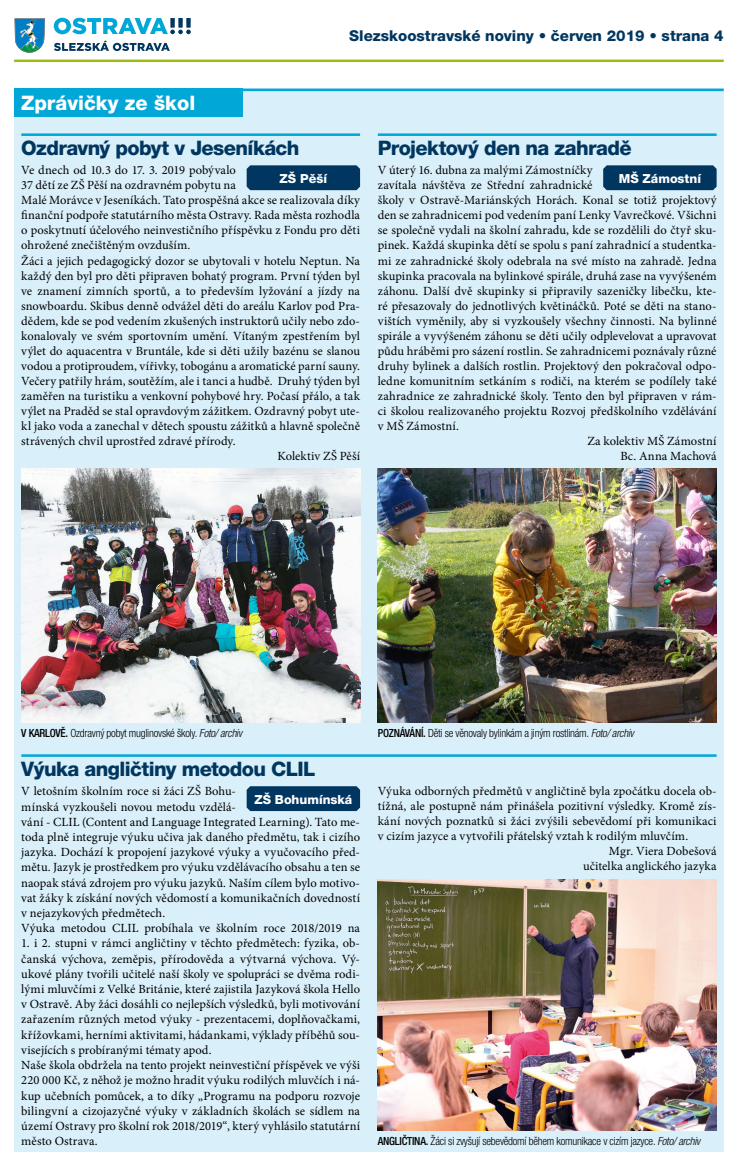
<style>
.page{position:relative;width:745px;height:1170px;background:#fff}
.page>*{position:absolute;margin:0;border:0;box-sizing:border-box;transform-origin:0 0}
.t1{font:800 20px "Helvetica Neue LT Pro";letter-spacing:-.03em;color:#00365f}
.t2{font:800 20px "Helvetica Neue LT Pro";color:#fff}
.t3{font:800 15px "Helvetica Neue LT Pro";color:#00365f}
.t4{font:12.5px/15.2px "Minion Pro";letter-spacing:.005em;color:#000}
.t5{font:800 12.5px "Helvetica Neue LT Pro";color:#fff}
.t6{font:300 condensed 11.25px "Helvetica Neue LT Pro";letter-spacing:-.02em;color:#000}
.s1{font-weight:500}
.s2{font-style:italic}
</style>
<div class="page">
<svg style="left:14px;top:18px;width:31px;height:35px"></svg>
<svg style="left:54px;top:18px;width:137px;height:16px"></svg>
<svg style="left:54px;top:40px;width:116px;height:11px"></svg>
<hr style="left:14px;top:60px;width:709px;height:2px;background:#a0bb0f">
<div style="left:14px;top:89px;width:709px;height:1063px;background:#d9eff9"></div>
<div style="left:14px;top:89px;width:229px;height:28px;background:#00a7d7"></div>
<hr style="left:21px;top:133px;width:339px;height:3px;background:#00a7d7">
<hr style="left:377px;top:133px;width:339px;height:3px;background:#00a7d7">
<hr style="left:21px;top:754px;width:695px;height:2px;background:#00a7d7">
<div style="left:246px;top:165px;width:114px;height:25px;background:#00365f"></div>
<div style="left:603px;top:165px;width:113px;height:25px;background:#00365f"></div>
<div style="left:246px;top:786px;width:114px;height:25px;background:#00365f"></div>
<hr style="left:14px;top:89px;width:709px;height:2px;background:#00a7d7">
<img style="left:377px;top:468px;width:339px;height:254px">
<img style="left:21px;top:468px;width:339px;height:254px">
<img style="left:377px;top:879px;width:339px;height:251px">
<p class="t3" style="left:349px;top:27px;width:376px">Slezskoostravské noviny • červen 2019 • strana 4</p>
<h1 class="t2" style="left:21px;top:91px;width:176px">Zprávičky ze škol</h1>
<h1 class="t1" style="left:21px;top:136px;width:279px">Ozdravný pobyt v Jeseníkách</h1>
<h1 class="t1" style="left:377px;top:136px;width:255px">Projektový den na zahradě</h1>
<p class="t4" style="left:21px;top:163px;width:216px">Ve dnech od 10.3 do 17. 3. 2019 pobývalo</p>
<p class="t4" style="left:21px;top:178px;width:216px">37 dětí ze ZŠ Pěší na ozdravném pobytu na</p>
<p class="t4" style="left:21px;top:193px;width:340px">Malé Morávce v Jeseníkách. Tato prospěšná akce se realizovala díky</p>
<p class="t4" style="left:21px;top:208px;width:340px">finanční podpoře statutárního města Ostravy. Rada města rozhodla</p>
<p class="t4" style="left:21px;top:223px;width:340px">o poskytnutí účelového neinvestičního příspěvku z Fondu pro děti</p>
<p class="t4" style="left:21px;top:238px;width:170px">ohrožené znečištěným ovzduším.</p>
<p class="t4" style="left:21px;top:253px;width:340px">Žáci a jejich pedagogický dozor se ubytovali v hotelu Neptun. Na</p>
<p class="t4" style="left:21px;top:268px;width:340px">každý den byl pro děti připraven bohatý program. První týden byl</p>
<p class="t4" style="left:21px;top:283px;width:340px">ve znamení zimních sportů, a to především lyžování a jízdy na</p>
<p class="t4" style="left:21px;top:298px;width:340px">snowboardu. Skibus denně odvážel děti do areálu Karlov pod Pra-</p>
<p class="t4" style="left:21px;top:313px;width:340px">dědem, kde se pod vedením zkušených instruktorů učily nebo zdo-</p>
<p class="t4" style="left:21px;top:328px;width:340px">konalovaly ve svém sportovním umění. Vítaným zpestřením byl</p>
<p class="t4" style="left:21px;top:343px;width:340px">výlet do aquacentra v Bruntále, kde si děti užily bazénu se slanou</p>
<p class="t4" style="left:21px;top:358px;width:340px">vodou a protiproudem, vířivky, tobogánu a aromatické parní sauny.</p>
<p class="t4" style="left:21px;top:373px;width:340px">Večery patřily hrám, soutěžím, ale i tanci a hudbě. Druhý týden byl</p>
<p class="t4" style="left:21px;top:388px;width:340px">zaměřen na turistiku a venkovní pohybové hry. Počasí přálo, a tak</p>
<p class="t4" style="left:21px;top:403px;width:340px">výlet na Praděd se stal opravdovým zážitkem. Ozdravný pobyt ute-</p>
<p class="t4" style="left:21px;top:418px;width:340px">kl jako voda a zanechal v dětech spoustu zážitků a hlavně společně</p>
<p class="t4" style="left:21px;top:433px;width:216px">strávených chvil uprostřed zdravé přírody.</p>
<p class="t4" style="left:277px;top:448px;width:84px">Kolektiv ZŠ Pěší</p>
<p class="t4" style="left:377px;top:163px;width:216px">V úterý 16. dubna za malými Zámostníčky</p>
<p class="t4" style="left:377px;top:178px;width:216px">zavítala návštěva ze Střední zahradnické</p>
<p class="t4" style="left:377px;top:193px;width:340px">školy v Ostravě-Mariánských Horách. Konal se totiž projektový</p>
<p class="t4" style="left:377px;top:208px;width:340px">den se zahradnicemi pod vedením paní Lenky Vavrečkové. Všichni</p>
<p class="t4" style="left:377px;top:223px;width:340px">se společně vydali na školní zahradu, kde se rozdělili do čtyř sku-</p>
<p class="t4" style="left:377px;top:238px;width:340px">pinek. Každá skupinka dětí se spolu s paní zahradnicí a studentka-</p>
<p class="t4" style="left:377px;top:253px;width:340px">mi ze zahradnické školy odebrala na své místo na zahradě. Jedna</p>
<p class="t4" style="left:377px;top:268px;width:340px">skupinka pracovala na bylinkové spirále, druhá zase na vyvýšeném</p>
<p class="t4" style="left:377px;top:283px;width:340px">záhonu. Další dvě skupinky si připravily sazeničky libečku, kte-</p>
<p class="t4" style="left:377px;top:298px;width:340px">ré přesazovaly do jednotlivých květináčků. Poté se děti na stano-</p>
<p class="t4" style="left:377px;top:313px;width:340px">vištích vyměnily, aby si vyzkoušely všechny činnosti. Na bylinné</p>
<p class="t4" style="left:377px;top:328px;width:340px">spirále a vyvýšeném záhonu se děti učily odplevelovat a upravovat</p>
<p class="t4" style="left:377px;top:343px;width:340px">půdu hráběmi pro sázení rostlin. Se zahradnicemi poznávaly různé</p>
<p class="t4" style="left:377px;top:358px;width:340px">druhy bylinek a dalších rostlin. Projektový den pokračoval odpo-</p>
<p class="t4" style="left:377px;top:373px;width:340px">ledne komunitním setkáním s rodiči, na kterém se podílely také</p>
<p class="t4" style="left:377px;top:388px;width:340px">zahradnice ze zahradnické školy. Tento den byl připraven v rám-</p>
<p class="t4" style="left:377px;top:403px;width:340px">ci školou realizovaného projektu Rozvoj předškolního vzdělávání</p>
<p class="t4" style="left:377px;top:418px;width:82px">v MŠ Zámostní.</p>
<p class="t4" style="left:587px;top:433px;width:131px">Za kolektiv MŠ Zámostní</p>
<p class="t4" style="left:620px;top:448px;width:98px">Bc. Anna Machová</p>
<p class="t5" style="left:279px;top:171px;width:49px">ZŠ Pěší</p>
<p class="t5" style="left:618px;top:171px;width:84px">MŠ Zámostní</p>
<p class="t6" style="left:21px;top:726px;width:222px"><span class="s1">V KARLOVĚ.</span> Ozdravný pobyt muglinovské školy. <span class="s2">Foto/ archiv</span></p>
<p class="t6" style="left:377px;top:726px;width:257px"><span class="s1">POZNÁVÁNÍ.</span> Děti se věnovaly bylinkám a jiným rostlinám. <span class="s2">Foto/ archiv</span></p>
<h1 class="t1" style="left:21px;top:756px;width:295px">Výuka angličtiny metodou CLIL</h1>
<p class="t4" style="left:21px;top:783px;width:340px">V letošním školním roce si žáci ZŠ Bohu-<br>mínská vyzkoušeli novou metodu vzdělá-<br>vání - CLIL (Content and Language Integrated Learning). Tato me&shy;toda plně integruje výuku učiva jak daného předmětu, tak i cizího jazyka. Dochází k propojení jazykové výuky a vyučovacího před&shy;mětu. Jazyk je prostředkem pro výuku vzdělávacího obsahu a ten se naopak stává zdrojem pro výuku jazyků. Naším cílem bylo motivo&shy;vat žáky k získání nových vědomostí a komunikačních dovedností v nejazykových předmětech.<br>Výuka metodou CLIL probíhala ve školním roce 2018/2019 na</p>
<p class="t4" style="left:21px;top:935px;width:340px">1. i 2. stupni v rámci angličtiny v těchto předmětech: fyzika, ob&shy;čanská výchova, zeměpis, přírodověda a výtvarná výchova. Vý&shy;ukové plány tvořili učitelé naší školy ve spolupráci se dvěma rodi&shy;lými mluvčími z Velké Británie, které zajistila Jazyková škola Hello v Ostravě. Aby žáci dosáhli co nejlepších výsledků, byli motivování zařazením různých metod výuky - prezentacemi, doplňovačkami, křížovkami, herními aktivitami, hádankami, výklady příběhů sou&shy;visejících s probíranými tématy apod.<br>Naše škola obdržela na tento projekt neinvestiční příspěvek ve výši 220 000 Kč, z něhož je možno hradit výuku rodilých mluvčích i ná&shy;kup učebních pomůcek, a to díky „Programu na podporu rozvoje bilingvní a cizojazyčné výuky v základních školách se sídlem na území Ostravy pro školní rok 2018/2019“, který vyhlásilo statutární město Ostrava.</p>
<p class="t5" style="left:254px;top:791px;width:99px">ZŠ Bohumínská</p>
<p class="t4" style="left:377px;top:783px;width:340px">Výuka odborných předmětů v angličtině byla zpočátku docela ob-</p>
<p class="t4" style="left:377px;top:798px;width:340px">tížná, ale postupně nám přinášela pozitivní výsledky. Kromě zís-</p>
<p class="t4" style="left:377px;top:813px;width:340px">kání nových poznatků si žáci zvýšili sebevědomí při komunikaci</p>
<p class="t4" style="left:377px;top:828px;width:312px">v cizím jazyce a vytvořili přátelský vztah k rodilým mluvčím.</p>
<p class="t4" style="left:608px;top:843px;width:109px">Mgr. Viera Dobešová</p>
<p class="t4" style="left:582px;top:858px;width:135px">učitelka anglického jazyka</p>
<p class="t6" style="left:377px;top:1134px;width:324px"><span class="s1">ANGLIČTINA.</span> Žáci si zvyšují sebevědomí během komunikace v cizím jazyce. <span class="s2">Foto/ archiv</span></p>
</div>
